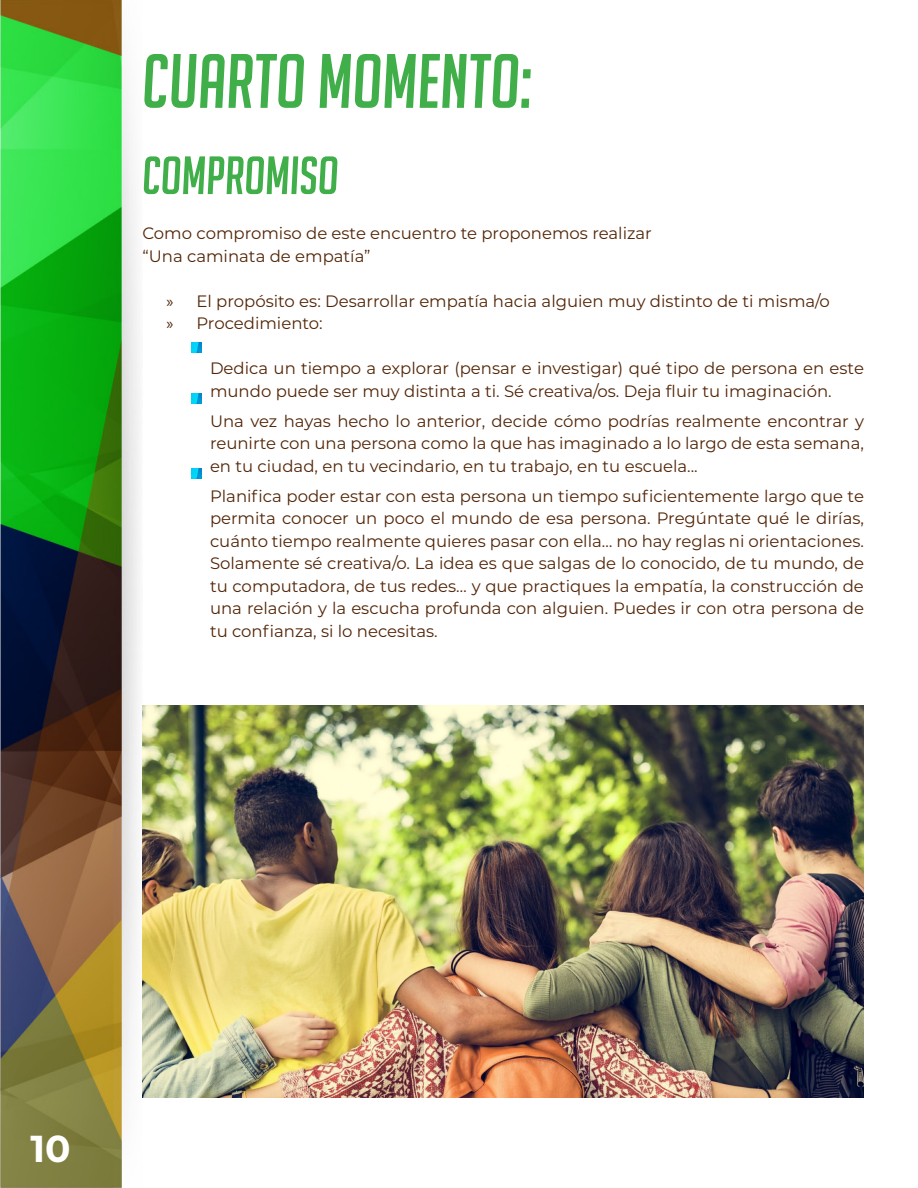
<style>
.page{position:relative;width:918px;height:1188px;background:#fff}
.page>*{position:absolute;margin:0;border:0;box-sizing:border-box;transform-origin:0 0}
.t1{font:italic 75px "Big Noodle Titling";color:#40ae49}
.t2{font:italic 52.5px "Big Noodle Titling";color:#40ae49}
.t3{font:700 37.5px "Montserrat";color:#fff}
.t4{font:16.5px/22.5px "Montserrat";color:#522507;text-align:justify}
.s1{font-family:"Myriad Pro"}
</style>
<div class="page">
<img style="left:0;top:0;width:140px;height:1188px">
<img style="left:142px;top:706px;width:722px;height:392px">
<svg style="left:191px;top:342px;width:10px;height:10px"></svg>
<svg style="left:191px;top:393px;width:10px;height:10px"></svg>
<svg style="left:191px;top:468px;width:10px;height:10px"></svg>
<p class="t1" style="left:142px;top:41px;width:391px">CUARTO MOMENTO:</p>
<p class="t2" style="left:142px;top:147px;width:198px">COMPROMISO</p>
<p class="t4" style="left:142px;top:221px;width:511px">Como compromiso de este encuentro te proponemos realizar</p>
<p class="t4" style="left:142px;top:244px;width:230px">“Una caminata de empatía”</p>
<p class="t4" style="left:166px;top:289px;width:665px"><span class="s1">»</span> El propósito es: Desarrollar empatía hacia alguien muy distinto de ti misma/o</p>
<p class="t4" style="left:166px;top:311px;width:158px"><span class="s1">»</span> Procedimiento:</p>
<p class="t4" style="left:210px;top:356px;width:655px">Dedica un tiempo a explorar (pensar e investigar) qué tipo de persona en este mundo puede ser muy distinta a ti. Sé creativa/os. Deja fluir tu imaginación.</p>
<p class="t4" style="left:210px;top:409px;width:656px">Una vez hayas hecho lo anterior, decide cómo podrías realmente encontrar y reunirte con una persona como la que has imaginado a lo largo de esta semana, en tu ciudad, en tu vecindario, en tu trabajo, en tu escuela...</p>
<p class="t4" style="left:210px;top:484px;width:656px">Planifica poder estar con esta persona un tiempo suficientemente largo que te permita conocer un poco el mundo de esa persona. Pregúntate qué le dirías, cuánto tiempo realmente quieres pasar con ella… no hay reglas ni orientaciones.<br>Solamente sé creativa/o. La idea es que salgas de lo conocido, de tu mundo, de tu computadora, de tus redes… y que practiques la empatía, la construcción de una relación y la escucha profunda con alguien. Puedes ir con otra persona de tu confianza, si lo necesitas.</p>
<h3 class="t3" style="left:30px;top:1121px;width:42px">10</h3>
</div>
